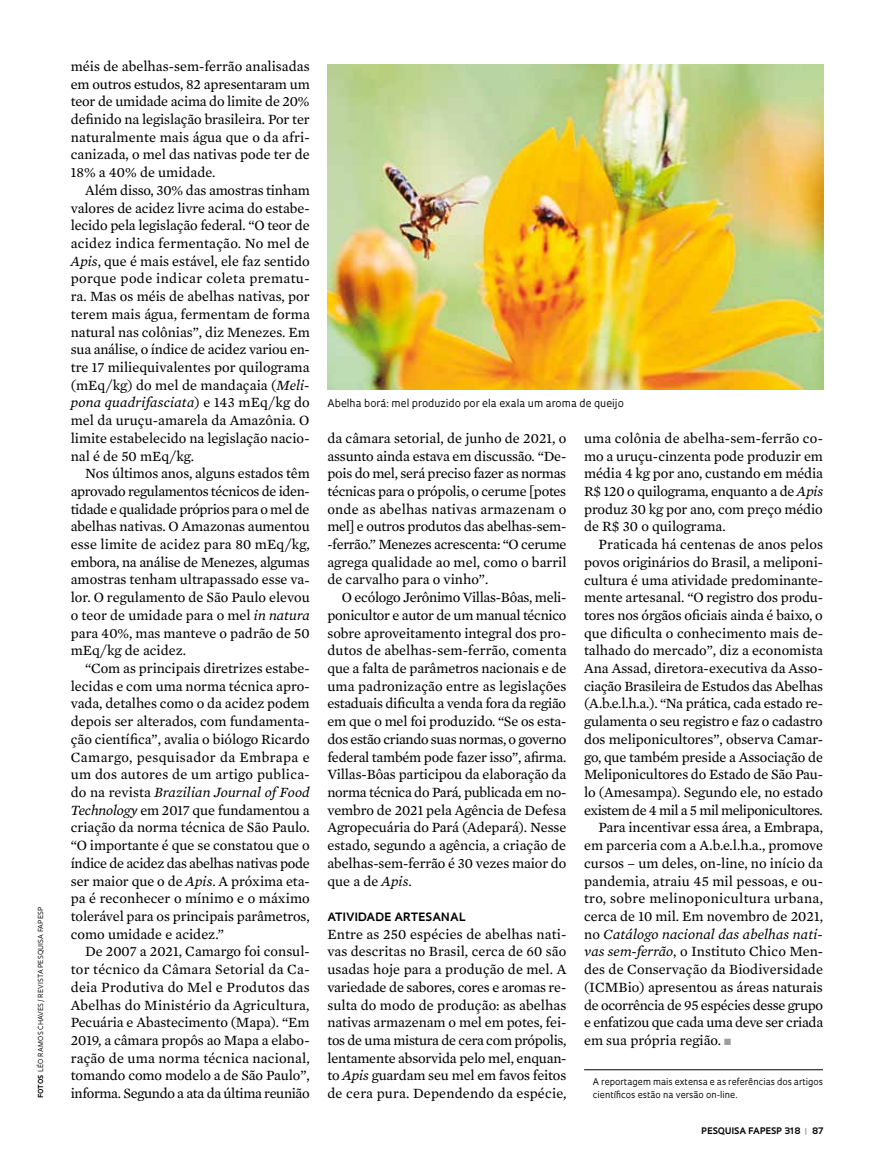
<style>
.page{position:relative;width:885px;height:1169px;background:#fff}
.page>*{position:absolute;margin:0;border:0;box-sizing:border-box;transform-origin:0 0}
.t1{font:14.4px/17.7px "Mercury Text G2";letter-spacing:-.005em;color:#000;text-align:justify}
.t2{font:14.4px "Mercury Text G2";letter-spacing:-.03em;color:#000}
.t3{font:14.4px "Mercury Text G2";letter-spacing:.025em;color:#000}
.t4{font:italic 14.4px "Mercury Text G2";letter-spacing:.01em;color:#000}
.t5{font:700 11.25px "Oculum";letter-spacing:.035em;color:#000}
.t6{font:10.35px "Oculum";color:#000}
.t7{font:9px/13.2px "Oculum";color:#000}
.t8{font:700 8.7px "Oculum";letter-spacing:.015em;color:#000}
.t9{font:6.75px "Oculum";letter-spacing:.015em;color:#000}
.s1{font-weight:700}
.s2{font-style:italic}
.s3{font-style:normal}
.s4{color:#9d9d9c}
</style>
<div class="page">
<img style="left:328px;top:64px;width:495px;height:326px">
<hr style="left:584px;top:1069px;width:239px;height:1px;background:#000">
<p class="t9" style="left:36px;top:1098px;width:193px;rotate:-90deg"><span class="s1">FOTOS</span> LÉO RAMOS CHAVES /REVISTA PESQUISA FAPESP</p>
<p class="t1" style="left:71px;top:56px;width:240px">méis de abelhas-sem-ferrão analisadas em outros estudos, 82 apresentaram um teor de umidade acima do limite de 20% definido na legislação brasileira. Por ter naturalmente mais água que o da afri&shy;canizada, o mel das nativas pode ter de 18% a 40% de umidade.</p>
<p class="t1" style="left:71px;top:180px;width:241px;text-indent:14px">Além disso, 30% das amostras tinham valores de acidez livre acima do estabe&shy;lecido pela legislação federal. “O teor de acidez indica fermentação. No mel de <span class="s2">Apis</span>, que é mais estável, ele faz sentido porque pode indicar coleta prematu&shy;ra. Mas os méis de abelhas nativas, por terem mais água, fermentam de forma natural nas colônias”, diz Menezes. Em sua análise, o índice de acidez variou en&shy;tre 17 miliequivalentes por quilograma (mEq/kg) do mel de mandaçaia (<span class="s2">Meli&shy;pona quadrifasciata</span>) e 143 mEq/kg do mel da uruçu-amarela da Amazônia. O limite estabelecido na legislação nacio&shy;nal é de 50 mEq/kg.</p>
<p class="t1" style="left:71px;top:464px;width:241px;text-indent:14px">Nos últimos anos, alguns estados têm aprovado regulamentos técnicos de iden&shy;tidade e qualidade próprios para o mel de abelhas nativas. O Amazonas aumentou esse limite de acidez para 80 mEq/kg, embora, na análise de Menezes, algumas amostras tenham ultrapassado esse va&shy;lor. O regulamento de São Paulo elevou o teor de umidade para o mel <span class="s2">in natura </span>para 40%, mas manteve o padrão de 50 mEq/kg de acidez.</p>
<p class="t1" style="left:71px;top:658px;width:241px;text-indent:14px">“Com as principais diretrizes estabe&shy;lecidas e com uma norma técnica apro&shy;vada, detalhes como o da acidez podem depois ser alterados, com fundamenta&shy;ção científica”, avalia o biólogo Ricardo Camargo, pesquisador da Embrapa e um dos autores de um artigo publica&shy;do na revista <span class="s2">Brazilian Journal of Food Technology</span> em 2017 que fundamentou a criação da norma técnica de São Paulo. “O importante é que se constatou que o índice de acidez das abelhas nativas pode ser maior que o de <span class="s2">Apis</span>. A próxima eta&shy;pa é reconhecer o mínimo e o máximo tolerável para os principais parâmetros, como umidade e acidez.”</p>
<p class="t1" style="left:71px;top:942px;width:241px;text-indent:14px">De 2007 a 2021, Camargo foi consul&shy;tor técnico da Câmara Setorial da Ca&shy;deia Produtiva do Mel e Produtos das Abelhas do Ministério da Agricultura, Pecuária e Abastecimento (Mapa). “Em 2019, a câmara propôs ao Mapa a elabo&shy;ração de uma norma técnica nacional, tomando como modelo a de São Paulo”, informa. Segundo a ata da última reunião</p>
<p class="t6" style="left:327px;top:397px;width:298px">Abelha borá: mel produzido por ela exala um aroma de queijo</p>
<p class="t1" style="left:327px;top:428px;width:241px">da câmara setorial, de junho de 2021, o assunto ainda estava em discussão. “De&shy;pois do mel, será preciso fazer as normas técnicas para o própolis, o cerume [potes onde as abelhas nativas armazenam o mel] e outros produtos das abelhas-sem--ferrão.” Menezes acrescenta: “O cerume agrega qualidade ao mel, como o barril de carvalho para o vinho”.</p>
<p class="t1" style="left:327px;top:588px;width:241px;text-indent:14px">O ecólogo Jerônimo Villas-Bôas, meli&shy;ponicultor e autor de um manual técnico sobre aproveitamento integral dos pro&shy;dutos de abelhas-sem-ferrão, comenta que a falta de parâmetros nacionais e de uma padronização entre as legislações estaduais dificulta a venda fora da região em que o mel foi produzido. “Se os esta&shy;dos estão criando suas normas, o governo federal também pode fazer isso”, afirma.<br>Villas-Bôas participou da elaboração da norma técnica do Pará, publicada em no&shy;vembro de 2021 pela Agência de Defesa Agropecuária do Pará (Adepará). Nesse estado, segundo a agência, a criação de abelhas-sem-ferrão é 30 vezes maior do que a de <span class="s2">Apis</span>.</p>
<p class="t5" style="left:327px;top:909px;width:140px">ATIVIDADE ARTESANAL</p>
<p class="t1" style="left:327px;top:924px;width:241px">Entre as 250 espécies de abelhas nati&shy;vas descritas no Brasil, cerca de 60 são usadas hoje para a produção de mel. A variedade de sabores, cores e aromas re&shy;sulta do modo de produção: as abelhas nativas armazenam o mel em potes, fei&shy;tos de uma mistura de cera com própolis, lentamente absorvida pelo mel, enquan&shy;to <span class="s2">Apis</span> guardam seu mel em favos feitos de cera pura. Dependendo da espécie,</p>
<p class="t1" style="left:584px;top:428px;width:241px">uma colônia de abelha-sem-ferrão co&shy;mo a uruçu-cinzenta pode produzir em média 4 kg por ano, custando em média R$ 120 o quilograma, enquanto a de <span class="s2">Apis </span>produz 30 kg por ano, com preço médio de R$ 30 o quilograma.</p>
<p class="t1" style="left:598px;top:534px;width:226px">Praticada há centenas de anos pelos</p>
<p class="t1" style="left:584px;top:552px;width:240px">povos originários do Brasil, a meliponi-</p>
<p class="t1" style="left:584px;top:570px;width:240px">cultura é uma atividade predominante-</p>
<p class="t1" style="left:584px;top:588px;width:240px">mente artesanal. “O registro dos produ-</p>
<p class="t1" style="left:584px;top:605px;width:240px">tores nos órgãos oficiais ainda é baixo, o</p>
<p class="t1" style="left:584px;top:623px;width:240px">que dificulta o conhecimento mais de-</p>
<p class="t1" style="left:584px;top:641px;width:240px">talhado do mercado”, diz a economista</p>
<p class="t1" style="left:584px;top:658px;width:240px">Ana Assad, diretora-executiva da Asso-</p>
<p class="t1" style="left:584px;top:676px;width:241px">ciação Brasileira de Estudos das Abelhas</p>
<p class="t1" style="left:584px;top:694px;width:240px">(A.b.e.l.h.a.). “Na prática, cada estado re-</p>
<p class="t1" style="left:584px;top:711px;width:240px">gulamenta o seu registro e faz o cadastro</p>
<p class="t1" style="left:584px;top:729px;width:240px">dos meliponicultores”, observa Camar-</p>
<p class="t1" style="left:584px;top:747px;width:240px">go, que também preside a Associação de</p>
<p class="t1" style="left:584px;top:765px;width:240px">Meliponicultores do Estado de São Pau-</p>
<p class="t1" style="left:584px;top:782px;width:241px">lo (Amesampa). Segundo ele, no estado</p>
<p class="t2" style="left:584px;top:799px;width:240px">existem de 4 mil a 5 mil meliponicultores.</p>
<p class="t1" style="left:598px;top:818px;width:226px">Para incentivar essa área, a Embrapa,</p>
<p class="t1" style="left:584px;top:835px;width:241px">em parceria com a A.b.e.l.h.a., promove</p>
<p class="t1" style="left:584px;top:853px;width:240px">cursos – um deles, on-line, no início da</p>
<p class="t1" style="left:584px;top:871px;width:240px">pandemia, atraiu 45 mil pessoas, e ou-</p>
<p class="t3" style="left:584px;top:888px;width:240px">tro, sobre melinoponicultura urbana,</p>
<p class="t1" style="left:584px;top:906px;width:240px">cerca de 10 mil. Em novembro de 2021,</p>
<p class="t4" style="left:584px;top:923px;width:240px"><span class="s3">no</span> Catálogo nacional das abelhas nati-</p>
<p class="t1" style="left:584px;top:942px;width:240px"><span class="s2">vas sem-ferrão</span>, o Instituto Chico Men-</p>
<p class="t1" style="left:584px;top:959px;width:240px">des de Conservação da Biodiversidade</p>
<p class="t1" style="left:584px;top:977px;width:240px">(ICMBio) apresentou as áreas naturais</p>
<p class="t1" style="left:584px;top:995px;width:241px">de ocorrência de 95 espécies desse grupo</p>
<p class="t1" style="left:584px;top:1012px;width:241px">e enfatizou que cada uma deve ser criada</p>
<p class="t1" style="left:584px;top:1030px;width:149px">em sua própria região. <span class="s4">■</span></p>
<p class="t7" style="left:593px;top:1074px;width:232px">A reportagem mais extensa e as referências dos artigos científicos estão na versão on-line.</p>
<p class="t8" style="left:701px;top:1124px;width:123px">PESQUISA FAPESP 318 <span class="s4">|</span> 87</p>
</div>
